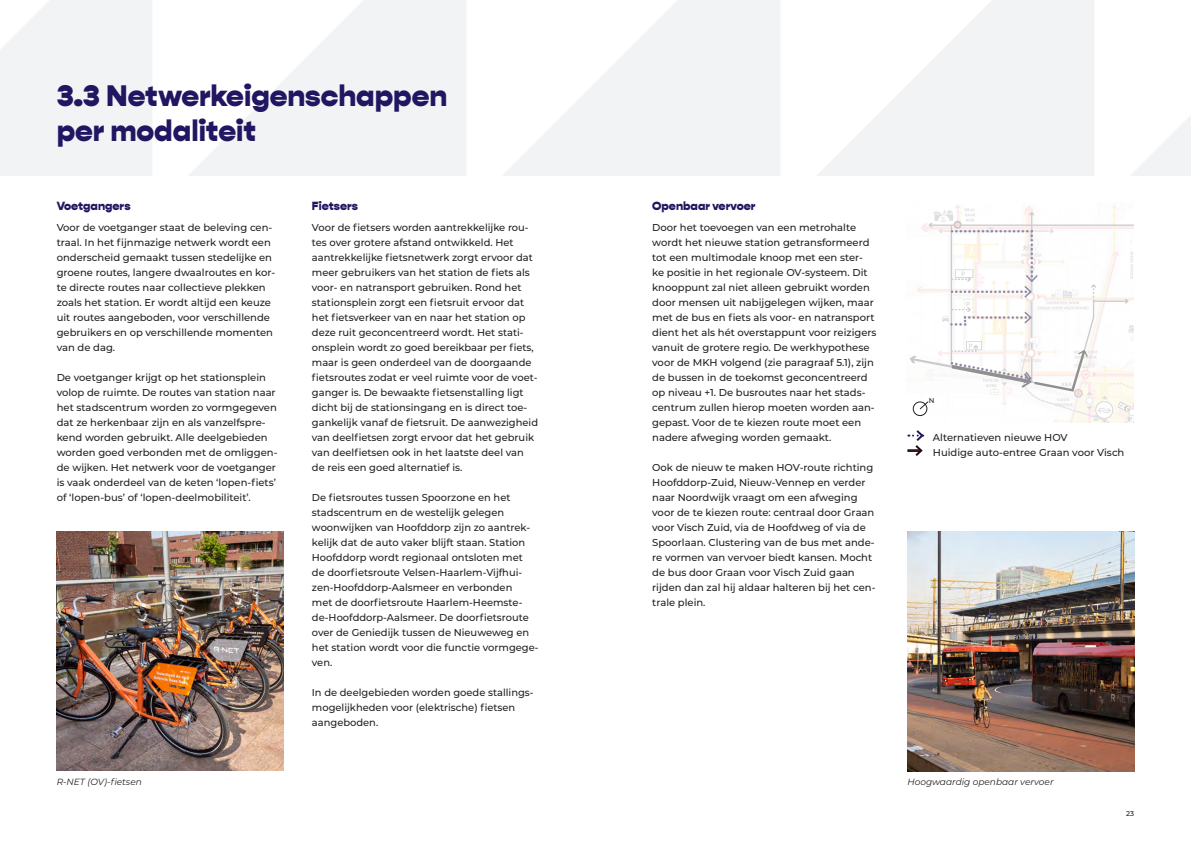
<style>
.page{position:relative;width:1191px;height:842px;background:#fff}
.page>*{position:absolute;margin:0;border:0;box-sizing:border-box;transform-origin:0 0}
.t1{font:800 30px/35.7px "Gopher";color:#201661}
.t2{font:800 12px "Gopher";color:#201661}
.Body{font:500 10px/15px "Montserrat";color:#231f20}
.Bijschrift_foto{font:italic 9px "Montserrat";color:#231f20}
.label_klein{font:500 7px "Montserrat";color:#231f20}
</style>
<div class="page">
<svg style="left:0;top:0;width:1191px;height:176px;fill:#f2f3f4"></svg>
<img style="left:57px;top:531px;width:226px;height:240px">
<svg style="left:907px;top:430px;width:18px;height:26px"></svg>
<img style="left:909px;top:204px;width:224px;height:218px">
<img style="left:907px;top:531px;width:227px;height:240px">
<div style="left:913px;top:402px;width:14px;height:14px;border:1px solid #231f20;border-radius:50%"></div>
<svg style="left:919px;top:401px;width:10px;height:9px"></svg>
<h2 class="t1" style="left:57px;top:78px;width:392px">3.3 Netwerkeigenschappen per modaliteit</h2>
<h3 class="t2" style="left:57px;top:199px;width:75px">Voetgangers</h3>
<p class="Body" style="left:57px;top:220px;width:220px">Voor de voetganger staat de beleving cen&shy;traal. In het fijnmazige netwerk wordt een onderscheid gemaakt tussen stedelijke en groene routes, langere dwaalroutes en kor&shy;te directe routes naar collectieve plekken zoals het station. Er wordt altijd een keuze uit routes aangeboden, voor verschillende gebruikers en op verschillende momenten van de dag.</p>
<p class="Body" style="left:57px;top:370px;width:222px">De voetganger krijgt op het stationsplein volop de ruimte. De routes van station naar het stadscentrum worden zo vormgegeven dat ze herkenbaar zijn en als vanzelfspre&shy;kend worden gebruikt. Alle deelgebieden worden goed verbonden met de omliggen&shy;de wijken. Het netwerk voor de voetganger is vaak onderdeel van de keten ‘lopen-fiets’ of ‘lopen-bus’ of ‘lopen-deelmobiliteit’.</p>
<p class="Bijschrift_foto" style="left:57px;top:775px;width:87px">R-NET (OV)-fietsen</p>
<h3 class="t2" style="left:312px;top:199px;width:48px">Fietsers</h3>
<p class="Body" style="left:312px;top:220px;width:228px">Voor de fietsers worden aantrekkelijke rou&shy;tes over grotere afstand ontwikkeld. Het aantrekkelijke fietsnetwerk zorgt ervoor dat meer gebruikers van het station de fiets als voor- en natransport gebruiken. Rond het stationsplein zorgt een fietsruit ervoor dat het fietsverkeer van en naar het station op deze ruit geconcentreerd wordt. Het stati&shy;onsplein wordt zo goed bereikbaar per fiets, maar is geen onderdeel van de doorgaande fietsroutes zodat er veel ruimte voor de voet&shy;ganger is. De bewaakte fietsenstalling ligt dicht bij de stationsingang en is direct toe&shy;gankelijk vanaf de fietsruit. De aanwezigheid van deelfietsen zorgt ervoor dat het gebruik van deelfietsen ook in het laatste deel van de reis een goed alternatief is.</p>
<p class="Body" style="left:312px;top:490px;width:228px">De fietsroutes tussen Spoorzone en het stadscentrum en de westelijk gelegen woonwijken van Hoofddorp zijn zo aantrek&shy;kelijk dat de auto vaker blijft staan. Station Hoofddorp wordt regionaal ontsloten met<br>de doorfietsroute Velsen-Haarlem-Vijfhui&shy;zen-Hoofddorp-Aalsmeer en verbonden<br>met de doorfietsroute Haarlem-Heemste&shy;de-Hoofddorp-Aalsmeer. De doorfietsroute over de Geniedijk tussen de Nieuweweg en het station wordt voor die functie vormgege&shy;ven.</p>
<p class="Body" style="left:312px;top:685px;width:223px">In de deelgebieden worden goede stallings&shy;mogelijkheden voor (elektrische) fietsen aangeboden.</p>
<h3 class="t2" style="left:652px;top:199px;width:105px">Openbaar vervoer</h3>
<p class="Body" style="left:652px;top:220px;width:226px">Door het toevoegen van een metrohalte wordt het nieuwe station getransformeerd tot een multimodale knoop met een ster&shy;ke positie in het regionale OV-systeem. Dit knooppunt zal niet alleen gebruikt worden door mensen uit nabijgelegen wijken, maar met de bus en fiets als voor- en natransport dient het als hét overstappunt voor reizigers vanuit de grotere regio. De werkhypothese voor de MKH volgend (zie paragraaf 5.1), zijn de bussen in de toekomst geconcentreerd op niveau +1. De busroutes naar het stads&shy;centrum zullen hierop moeten worden aan&shy;gepast. Voor de te kiezen route moet een nadere afweging worden gemaakt.</p>
<p class="Body" style="left:652px;top:460px;width:225px">Ook de nieuw te maken HOV-route richting Hoofddorp-Zuid, Nieuw-Vennep en verder naar Noordwijk vraagt om een afweging voor de te kiezen route: centraal door Graan voor Visch Zuid, via de Hoofdweg of via de Spoorlaan. Clustering van de bus met ande&shy;re vormen van vervoer biedt kansen. Mocht de bus door Graan voor Visch Zuid gaan rijden dan zal hij aldaar halteren bij het cen&shy;trale plein.</p>
<p class="label_klein" style="left:929px;top:396px;width:7px">N</p>
<p class="Body" style="left:933px;top:430px;width:136px">Alternatieven nieuwe HOV</p>
<p class="Body" style="left:933px;top:445px;width:193px">Huidige auto-entree Graan voor Visch</p>
<p class="Bijschrift_foto" style="left:907px;top:775px;width:148px">Hoogwaardig openbaar vervoer</p>
<p class="label_klein" style="left:1126px;top:809px;width:10px">23</p>
</div>
